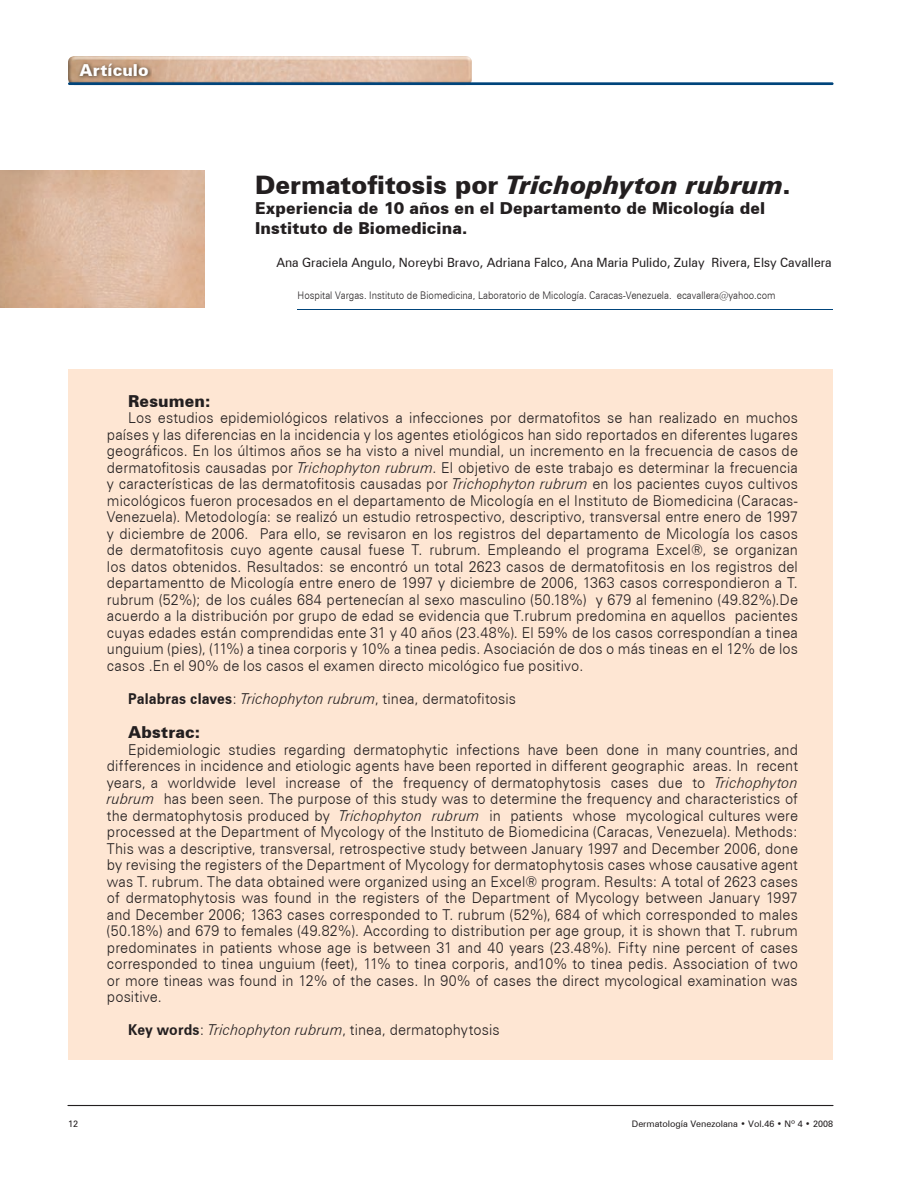
<style>
.page{position:relative;width:918px;height:1188px;background:#fff}
.page>*{position:absolute;margin:0;border:0;box-sizing:border-box;transform-origin:0 0}
.t1{font:900 25.5px "Zurich BT";color:#231f20}
.t2{font:900 16.5px/19.8px "Zurich BT";letter-spacing:.005em;color:#231f20}
.t3{font:900 16.5px "Zurich BT";letter-spacing:.005em;color:#fff}
.t4{font:300 15px/16.5px "Zurich BT";letter-spacing:.01em;color:#231f20;text-align:justify;scale:.95 1}
.t5{font:12.75px "Zurich BT";color:#231f20;scale:.96 1}
.t6{font:300 10.5px "Zurich BT";color:#231f20;scale:.9 1}
.t7{font:9px "Zurich BT";color:#231f20}
.s1{font-style:italic}
.s2{font-weight:700}
</style>
<div class="page">
<img style="left:68px;top:56px;width:404px;height:26px">
<hr style="left:67px;top:1105px;width:767px;height:1px;background:#231f20">
<hr style="left:68px;top:82px;width:766px;height:3px;background:#00447b">
<img style="left:76px;top:61px;width:76px;height:19px">
<div style="left:69px;top:370px;width:764px;height:690px;background:#fee6d3"></div>
<hr style="left:298px;top:309px;width:535px;height:1px;background:#00447b">
<p class="t3" style="left:80px;top:60px;width:70px">Artículo</p>
<h1 class="t1" style="left:255px;top:170px;width:537px">Dermatofitosis por <span class="s1">Trichophyton rubrum</span>.</h1>
<p class="t2" style="left:255px;top:198px;width:512px">Experiencia de 10 años en el Departamento de Micología del<br>Instituto de Biomedicina.</p>
<p class="t5" style="left:276px;top:255px;width:580px">Ana Graciela Angulo, Noreybi Bravo, Adriana Falco, Ana Maria Pulido, Zulay Rivera, Elsy Cavallera</p>
<p class="t6" style="left:298px;top:289px;width:533px">Hospital Vargas. Instituto de Biomedicina, Laboratorio de Micología. Caracas-Venezuela. ecavallera@yahoo.com</p>
<p class="t2" style="left:128px;top:391px;width:85px">Resumen:</p>
<p class="t4" style="left:107px;top:410px;width:729px;text-indent:21px">Los estudios epidemiológicos relativos a infecciones por dermatofitos se han realizado en muchos países y las diferencias en la incidencia y los agentes etiológicos han sido reportados en diferentes lugares geográficos. En los últimos años se ha visto a nivel mundial, un incremento en la frecuencia de casos de dermatofitosis causadas por <span class="s1">Trichophyton rubrum</span>. El objetivo de este trabajo es determinar la frecuencia y características de las dermatofitosis causadas por <span class="s1">Trichophyton rubrum</span> en los pacientes cuyos cultivos micológicos fueron procesados en el departamento de Micología en el Instituto de Biomedicina (Caracas-Venezuela). Metodología: se realizó un estudio retrospectivo, descriptivo, transversal entre enero de 1997 y diciembre de 2006. Para ello, se revisaron en los registros del departamento de Micología los casos de dermatofitosis cuyo agente causal fuese T. rubrum. Empleando el programa Excel®, se organizan los datos obtenidos. Resultados: se encontró un total 2623 casos de dermatofitosis en los registros del departamentto de Micología entre enero de 1997 y diciembre de 2006, 1363 casos correspondieron a T. rubrum (52%); de los cuáles 684 pertenecían al sexo masculino (50.18%) y 679 al femenino (49.82%).De acuerdo a la distribución por grupo de edad se evidencia que T.rubrum predomina en aquellos pacientes cuyas edades están comprendidas ente 31 y 40 años (23.48%). El 59% de los casos correspondían a tinea unguium (pies), (11%) a tinea corporis y 10% a tinea pedis. Asociación de dos o más tineas en el 12% de los casos .En el 90% de los casos el examen directo micológico fue positivo.</p>
<p class="t4" style="left:128px;top:690px;width:410px"><span class="s2">Palabras claves</span>: <span class="s1">Trichophyton rubrum</span>, tinea, dermatofitosis</p>
<p class="t2" style="left:128px;top:723px;width:74px">Abstrac:</p>
<p class="t4" style="left:107px;top:741px;width:729px;text-indent:21px">Epidemiologic studies regarding dermatophytic infections have been done in many countries, and differences in incidence and etiologic agents have been reported in different geographic areas. In recent years, a worldwide level increase of the frequency of dermatophytosis cases due to <span class="s1">Trichophyton rubrum</span> has been seen. The purpose of this study was to determine the frequency and characteristics of the dermatophytosis produced by <span class="s1">Trichophyton rubrum</span> in patients whose mycological cultures were processed at the Department of Mycology of the Instituto de Biomedicina (Caracas, Venezuela). Methods:<br>This was a descriptive, transversal, retrospective study between January 1997 and December 2006, done by revising the registers of the Department of Mycology for dermatophytosis cases whose causative agent was T. rubrum. The data obtained were organized using an Excel® program. Results: A total of 2623 cases of dermatophytosis was found in the registers of the Department of Mycology between January 1997 and December 2006; 1363 cases corresponded to T. rubrum (52%), 684 of which corresponded to males (50.18%) and 679 to females (49.82%). According to distribution per age group, it is shown that T. rubrum predominates in patients whose age is between 31 and 40 years (23.48%). Fifty nine percent of cases corresponded to tinea unguium (feet), 11% to tinea corporis, and10% to tinea pedis. Association of two or more tineas was found in 12% of the cases. In 90% of cases the direct mycological examination was positive.</p>
<p class="t4" style="left:128px;top:1022px;width:393px"><span class="s2">Key words</span>: <span class="s1">Trichophyton rubrum</span>, tinea, dermatophytosis</p>
<p class="t7" style="left:68px;top:1118px;width:11px">12</p>
<p class="t7" style="left:632px;top:1118px;width:203px">Dermatología Venezolana • Vol.46 • Nº 4 • 2008</p>
</div>
